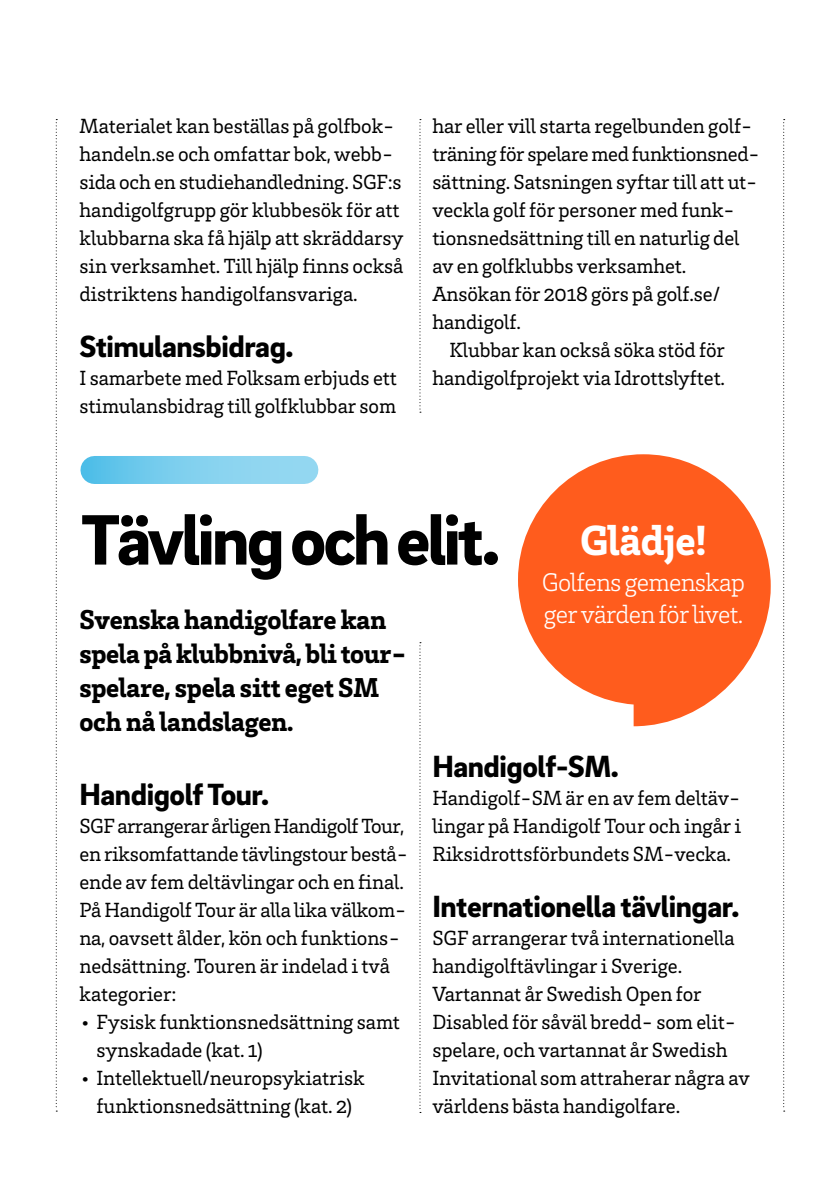
<style>
.page{position:relative;width:840px;height:1191px;background:#fff}
.page>*{position:absolute;margin:0;border:0;box-sizing:border-box;transform-origin:0 0}
.t1{font:900 73px "Brix Sans";letter-spacing:-.045em;color:#000}
.t2{font:900 31.4px "Brix Sans";letter-spacing:-.015em;color:#000}
.t3{font:900 28px/34px "Brix Slab";letter-spacing:-.01em;color:#000}
.t4{font:300 26.2px "Brix Slab";letter-spacing:-.03em;color:#fff}
.t5{font:21px/28px "Brix Slab";letter-spacing:-.005em;color:#000}
.s1{font-family:"Brix Slab";font-size:43.2px;color:#fff}
</style>
<div class="page">
<svg style="left:783px;top:119px;width:1px;height:992px"></svg>
<div style="left:94px;top:456px;width:210px;height:28px;background:linear-gradient(to right,#5fc4ea,#9edbf2)"></div>
<svg style="left:56px;top:119px;width:1px;height:992px"></svg>
<svg style="left:419px;top:119px;width:2px;height:294px"></svg>
<svg style="left:419px;top:642px;width:2px;height:471px"></svg>
<svg style="left:518px;top:454px;width:252px;height:272px;fill:#ff5c1d"></svg>
<p class="t5" style="left:79px;top:111px;width:325px">Materialet kan beställas på golfbok&shy;handeln.se och omfattar bok, webb&shy;sida och en studiehandledning. SGF:s handigolfgrupp gör klubbesök för att klubbarna ska få hjälp att skräddarsy sin verksamhet. Till hjälp finns också distriktens handigolfansvariga.</p>
<h2 class="t2" style="left:79px;top:325px;width:215px">Stimulansbidrag.</h2>
<p class="t5" style="left:79px;top:363px;width:319px">I samarbete med Folksam erbjuds ett stimulansbidrag till golfklubbar som</p>
<p class="t5" style="left:432px;top:111px;width:321px">har eller vill starta regelbunden golf-</p>
<p class="t5" style="left:432px;top:139px;width:329px">träning för spelare med funktionsned-</p>
<p class="t5" style="left:432px;top:167px;width:326px">sättning. Satsningen syftar till att ut-</p>
<p class="t5" style="left:432px;top:195px;width:304px">veckla golf för personer med funk-</p>
<p class="t5" style="left:432px;top:223px;width:308px">tionsnedsättning till en naturlig del</p>
<p class="t5" style="left:432px;top:251px;width:255px">av en golfklubbs verksamhet.</p>
<p class="t5" style="left:432px;top:279px;width:289px">Ansökan för 2018 görs på golf.se/</p>
<p class="t5" style="left:432px;top:307px;width:90px">handigolf.</p>
<p class="t5" style="left:449px;top:335px;width:277px">Klubbar kan också söka stöd för</p>
<p class="t5" style="left:432px;top:363px;width:294px">handigolfprojekt via Idrottslyftet.</p>
<h1 class="t1" style="left:80px;top:492px;width:627px">Tävling och elit. <span class="s1">Glädje!</span></h1>
<p class="t4" style="left:541px;top:565px;width:204px">Golfens gemenskap</p>
<h3 class="t3" style="left:79px;top:601px;width:308px">Svenska handigolfare kan</h3>
<p class="t4" style="left:543px;top:597px;width:201px">ger värden för livet.</p>
<h3 class="t3" style="left:79px;top:635px;width:328px">spela på klubbnivå, bli tour&shy;spelare, spela sitt eget SM och nå landslagen.</h3>
<h2 class="t2" style="left:79px;top:773px;width:191px">Handigolf Tour.</h2>
<p class="t5" style="left:79px;top:811px;width:330px">SGF arrangerar årligen Handigolf Tour, en riksomfattande tävlingstour bestå&shy;ende av fem deltävlingar och en final.<br>På Handigolf Tour är alla lika välkom&shy;na, oavsett ålder, kön och funktions&shy;nedsättning. Touren är indelad i två kategorier:</p>
<p class="t5" style="left:96px;top:1007px;width:305px;text-indent:-17px">• Fysisk funktionsnedsättning samt synskadade (kat. 1)</p>
<p class="t5" style="left:79px;top:1063px;width:287px;text-align:center">• Intellektuell/neuropsykiatrisk funktionsnedsättning (kat. 2)</p>
<h2 class="t2" style="left:432px;top:745px;width:188px">Handigolf-SM.</h2>
<p class="t5" style="left:432px;top:783px;width:310px;text-align:justify">Handigolf-SM är en av fem deltäv&shy;lingar på Handigolf Tour och ingår i Riksidrottsförbundets SM-vecka.</p>
<h2 class="t2" style="left:432px;top:885px;width:308px">Internationella tävlingar.</h2>
<p class="t5" style="left:432px;top:923px;width:319px">SGF arrangerar två internationella handigolftävlingar i Sverige.<br>Vartannat år Swedish Open for Disabled för såväl bredd- som elit&shy;spelare, och vartannat år Swedish Invitational som attraherar några av världens bästa handigolfare.</p>
</div>
